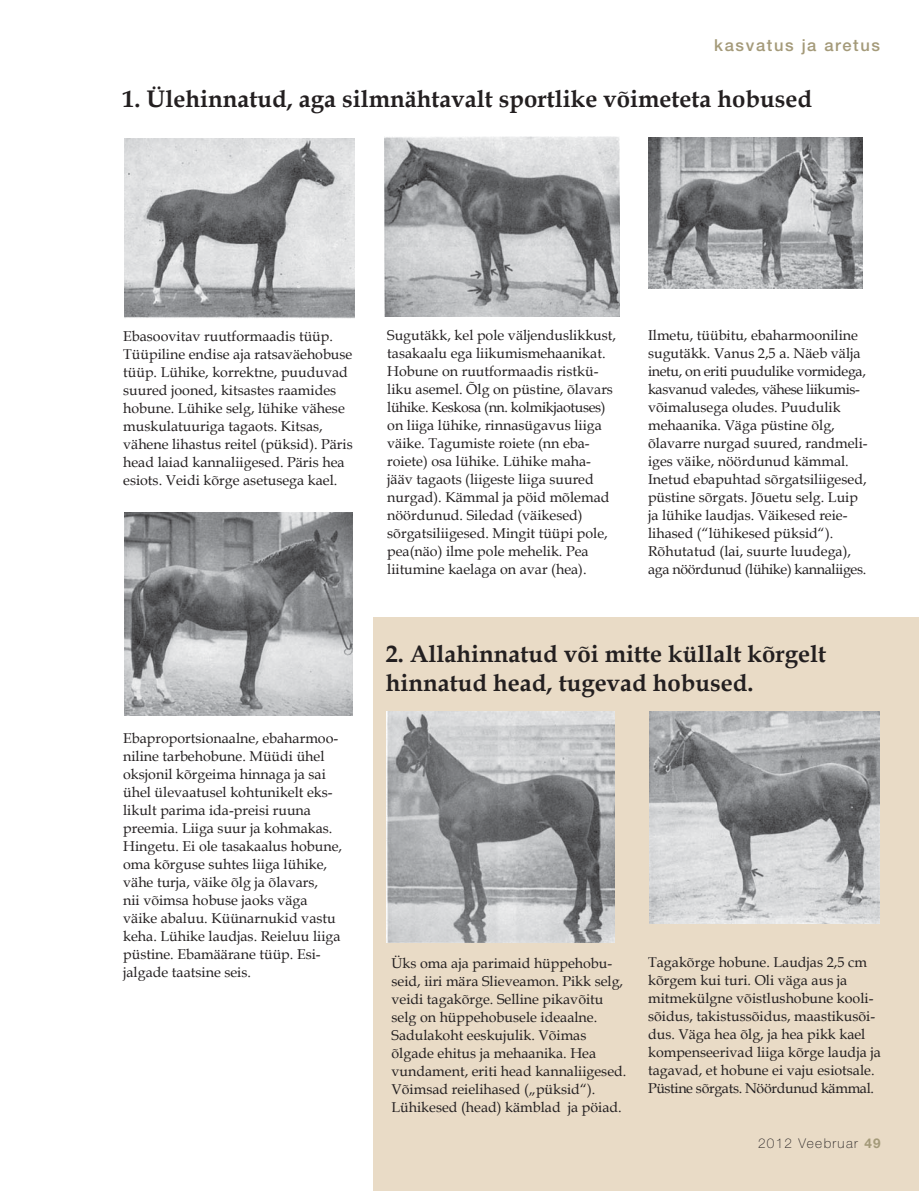
<style>
.page{position:relative;width:919px;height:1191px;background:#fff}
.page>*{position:absolute;margin:0;border:0;box-sizing:border-box;transform-origin:0 0}
.t1{font:700 24px/28.8px "Book Antiqua";color:#231f20}
.t2{font:500 16.5px "Helvetica Neue LT Std";letter-spacing:.1em;color:#a49a79}
.t3{font:14.25px/18px "Book Antiqua";color:#231f20}
.t4{font:100 13.5px "Helvetica Neue LT Std";letter-spacing:.1em;color:#231f20}
.s1{font-weight:700;color:#a49a79}
</style>
<div class="page">
<div style="left:373px;top:617px;width:545px;height:573px;background:#e9dbc6"></div>
<img style="left:125px;top:138px;width:229px;height:180px">
<img style="left:384px;top:136px;width:235px;height:181px">
<img style="left:648px;top:138px;width:214px;height:150px">
<img style="left:124px;top:512px;width:228px;height:203px">
<img style="left:386px;top:711px;width:229px;height:232px">
<img style="left:649px;top:711px;width:230px;height:212px">
<p class="t2" style="left:714px;top:40px;width:167px">kasvatus ja aretus</p>
<h1 class="t1" style="left:123px;top:85px;width:691px">1. Ülehinnatud, aga silmnähtavalt sportlike võimeteta hobused</h1>
<p class="t3" style="left:123px;top:327px;width:231px">Ebasoovitav ruutformaadis tüüp.<br>Tüüpiline endise aja ratsaväehobuse tüüp. Lühike, korrektne, puuduvad suured jooned, kitsastes raamides hobune. Lühike selg, lühike vähese muskulatuuriga tagaots. Kitsas, vähene lihastus reitel (püksid). Päris head laiad kannaliigesed. Päris hea esiots. Veidi kõrge asetusega kael.</p>
<p class="t3" style="left:387px;top:327px;width:230px">Sugutäkk, kel pole väljenduslikkust, tasakaalu ega liikumismehaanikat.<br>Hobune on ruutformaadis ristkü&shy;liku asemel. Õlg on püstine, õlavars lühike. Keskosa (nn. kolmikjaotuses) on liiga lühike, rinnasügavus liiga väike. Tagumiste roiete (nn eba&shy;roiete) osa lühike. Lühike maha&shy;jääv tagaots (liigeste liiga suured nurgad). Kämmal ja pöid mõlemad nöördunud. Siledad (väikesed) sõrgatsiliigesed. Mingit tüüpi pole, pea(näo) ilme pole mehelik. Pea liitumine kaelaga on avar (hea).</p>
<p class="t3" style="left:648px;top:327px;width:221px">Ilmetu, tüübitu, ebaharmooniline sugutäkk. Vanus 2,5 a. Näeb välja inetu, on eriti puudulike vormidega, kasvanud valedes, vähese liikumis&shy;võimalusega oludes. Puudulik mehaanika. Väga püstine õlg, õlavarre nurgad suured, randmeli&shy;iges väike, nöördunud kämmal.<br>Inetud ebapuhtad sõrgatsiliigesed, püstine sõrgats. Jõuetu selg. Luip ja lühike laudjas. Väikesed reie&shy;lihased (“lühikesed püksid“).<br>Rõhutatud (lai, suurte luudega), aga nöördunud (lühike) kannaliiges.</p>
<p class="t3" style="left:123px;top:729px;width:220px">Ebaproportsionaalne, ebaharmoo&shy;niline tarbehobune. Müüdi ühel oksjonil kõrgeima hinnaga ja sai ühel ülevaatusel kohtunikelt eks&shy;likult parima ida-preisi ruuna preemia. Liiga suur ja kohmakas.<br>Hingetu. Ei ole tasakaalus hobune, oma kõrguse suhtes liiga lühike, vähe turja, väike õlg ja õlavars,<br>nii võimsa hobuse jaoks väga väike abaluu. Küünarnukid vastu keha. Lühike laudjas. Reieluu liiga püstine. Ebamäärane tüüp. Esi&shy;jalgade taatsine seis.</p>
<h1 class="t1" style="left:386px;top:640px;width:441px">2. Allahinnatud või mitte küllalt kõrgelt hinnatud head, tugevad hobused.</h1>
<p class="t3" style="left:391px;top:954px;width:236px">Üks oma aja parimaid hüppehobu&shy;seid, iiri mära Slieveamon. Pikk selg, veidi tagakõrge. Selline pikavõitu selg on hüppehobusele ideaalne.<br>Sadulakoht eeskujulik. Võimas õlgade ehitus ja mehaanika. Hea vundament, eriti head kannaliigesed.<br>Võimsad reielihased („püksid“).<br>Lühikesed (head) kämblad ja pöiad.</p>
<p class="t3" style="left:648px;top:953px;width:234px">Tagakõrge hobune. Laudjas 2,5 cm kõrgem kui turi. Oli väga aus ja mitmekülgne võistlushobune kooli&shy;sõidus, takistussõidus, maastikusõi&shy;dus. Väga hea õlg, ja hea pikk kael kompenseerivad liiga kõrge laudja ja tagavad, et hobune ei vaju esiotsale.<br>Püstine sõrgats. Nöördunud kämmal.</p>
<p class="t4" style="left:758px;top:1138px;width:124px">2012 Veebruar <span class="s1">49</span></p>
</div>
